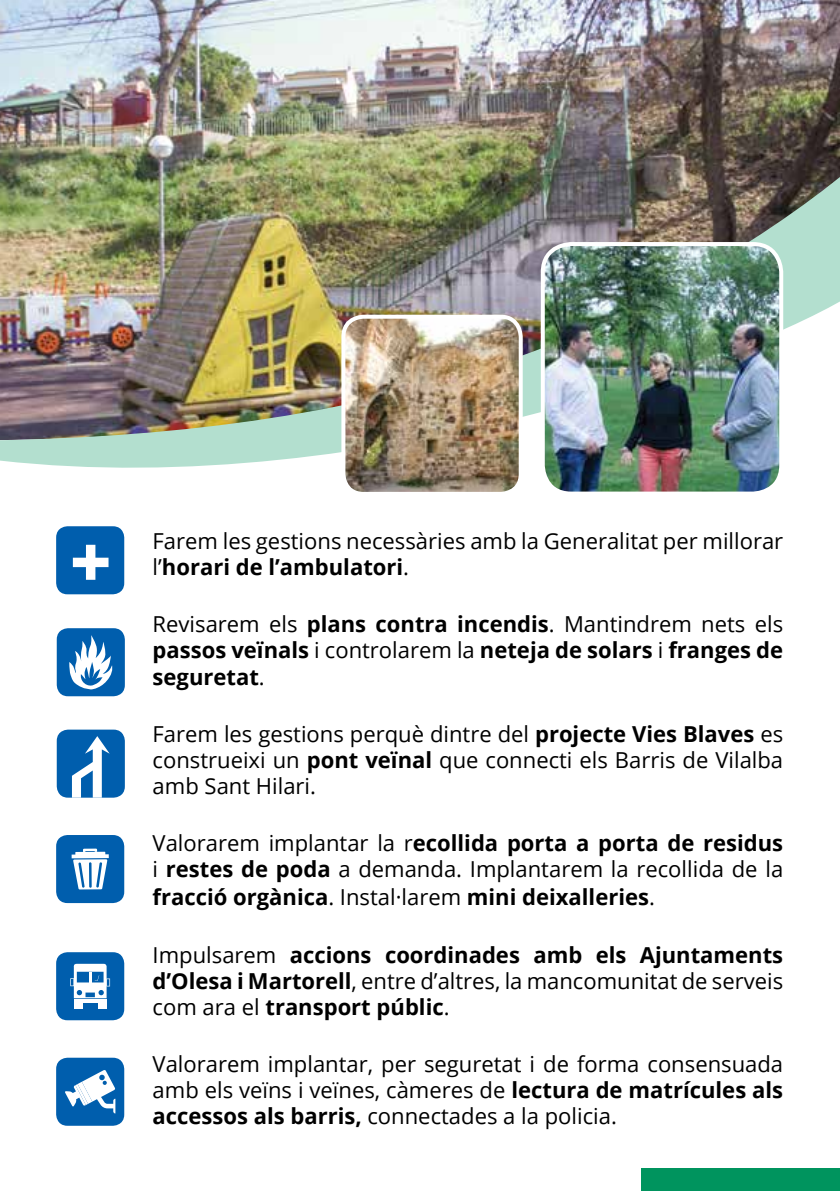
<style>
.page{position:relative;width:840px;height:1191px;background:#fff}
.page>*{position:absolute;margin:0;border:0;box-sizing:border-box;transform-origin:0 0}
.t1{font:800 72px "Open Sans";color:#fff}
.t2{font:22px/26px "Open Sans";color:#000}
.t3{font:700 22px/26px "Open Sans";color:#000;text-align:justify}
.s1{font-weight:700}
.s2{font-weight:400}
</style>
<div class="page">
<img style="left:0;top:0;width:839px;height:153px">
<img style="left:0;top:153px;width:839px;height:315px">
<img style="left:343px;top:317px;width:177px;height:174px">
<div style="left:341px;top:315px;width:181px;height:181px;border:4px solid #fff;border-radius:20px"></div>
<img style="left:542px;top:244px;width:238px;height:246px">
<div style="left:540px;top:242px;width:242px;height:253px;border:4px solid #fff;border-radius:28px"></div>
<div style="left:641px;top:1168px;width:198px;height:23px;background:#00945e"></div>
<div style="left:56px;top:835px;width:68px;height:68px;background:#005ead;border-radius:11px"></div>
<svg style="left:72px;top:848px;width:37px;height:41px"></svg>
<div style="left:56px;top:952px;width:68px;height:68px;background:#005ead;border-radius:11px"></div>
<hr style="left:74px;top:999px;width:32px;height:3px;background:#fff">
<div style="left:74px;top:1003px;width:8px;height:5px;background:#fff"></div>
<div style="left:98px;top:1003px;width:8px;height:5px;background:#fff"></div>
<svg style="left:70px;top:963px;width:40px;height:35px"></svg>
<div style="left:57px;top:628px;width:68px;height:68px;background:#005ead;border-radius:11px"></div>
<svg style="left:69px;top:635px;width:44px;height:55px"></svg>
<div style="left:56px;top:1057px;width:68px;height:68px;background:#005ead;border-radius:11px"></div>
<svg style="left:65px;top:1070px;width:50px;height:43px"></svg>
<div style="left:56px;top:526px;width:68px;height:68px;background:#005ead;border-radius:11px"></div>
<div style="left:57px;top:729px;width:68px;height:68px;background:#005ead;border-radius:11px"></div>
<svg style="left:72px;top:736px;width:38px;height:61px"></svg>
<h1 class="t1" style="left:70px;top:507px;width:42px">+</h1>
<p class="t2" style="left:152px;top:527px;width:631px">Farem les gestions necessàries amb la Generalitat per millorar l’<span class="s1">horari de l’ambulatori</span>.</p>
<p class="t3" style="left:152px;top:611px;width:631px"><span class="s2">Revisarem els</span> plans contra incendis<span class="s2">. Mantindrem nets els </span>passos veïnals <span class="s2">i controlarem la</span> neteja de solars <span class="s2">i</span> franges de seguretat<span class="s2">.</span></p>
<p class="t2" style="left:152px;top:720px;width:631px;text-align:justify">Farem les gestions perquè dintre del <span class="s1">projecte Vies Blaves</span> es construeixi un <span class="s1">pont veïnal</span> que connecti els Barris de Vilalba amb Sant Hilari.</p>
<p class="t2" style="left:152px;top:829px;width:631px">Valorarem implantar la r<span class="s1">ecollida porta a porta de residus </span>i <span class="s1">restes de poda</span> a demanda. Implantarem la recollida de la</p>
<p class="t3" style="left:152px;top:883px;width:503px">fracció orgànica<span class="s2">. Instal·larem</span> mini deixalleries<span class="s2">.</span></p>
<p class="t3" style="left:152px;top:941px;width:631px"><span class="s2">Impulsarem</span> accions coordinades amb els Ajuntaments d’Olesa i Martorell<span class="s2">, entre d’altres, la mancomunitat de serveis com ara el</span> transport públic<span class="s2">.</span></p>
<p class="t2" style="left:152px;top:1050px;width:631px;text-align:justify">Valorarem implantar, per seguretat i de forma consensuada amb els veïns i veïnes, càmeres de <span class="s1">lectura de matrícules als accessos als barris,</span> connectades a la policia.</p>
</div>
